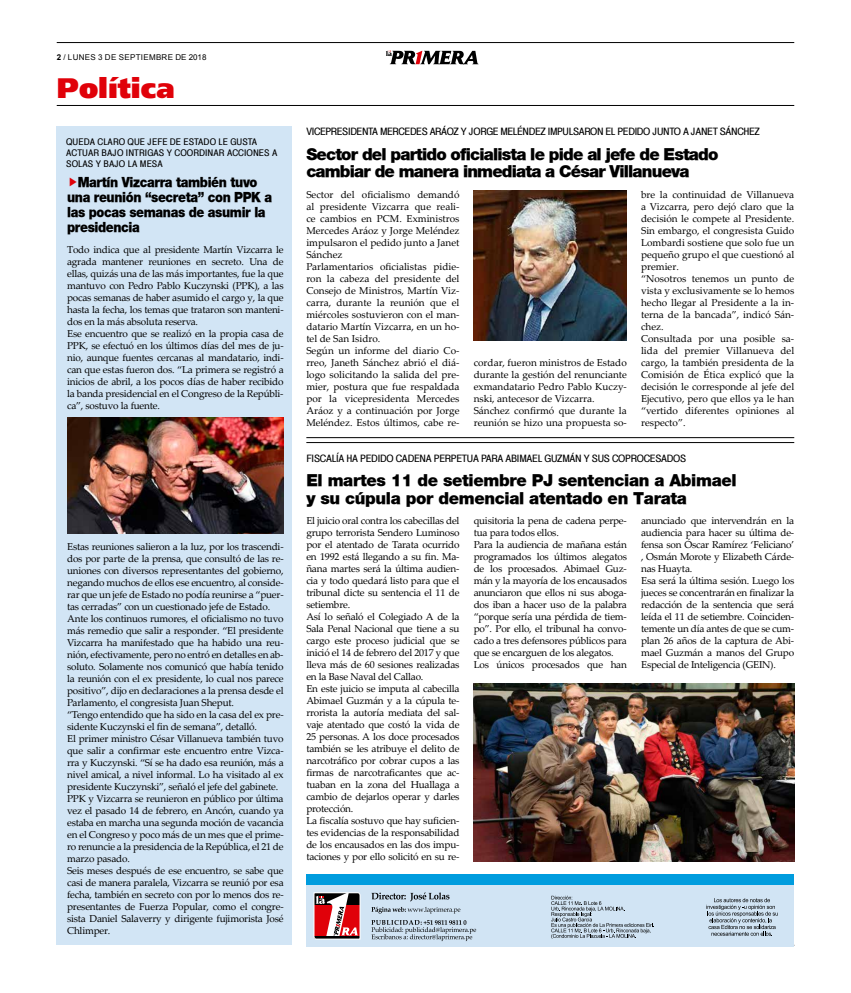
<style>
.page{position:relative;width:851px;height:993px;background:#fff}
.page>*{position:absolute;margin:0;border:0;box-sizing:border-box;transform-origin:0 0}
.t1{font:900 28px "Frutiger";color:#e00109}
.t2{font:900 16.5px/17px "Helvetica Neue";letter-spacing:-.035em;color:#000}
.t3{font:900 14px/15px "Helvetica Neue";letter-spacing:-.03em;color:#000;scale:.9 1}
.t4{font:10px/12px "Palatino Linotype";letter-spacing:-.02em;color:#000}
.t5{font:10px/12px "Palatino Linotype";color:#000}
.t6{font:10px "Helv Condensed";letter-spacing:-.03em;color:#000}
.t7{font:9px/10.8px "Helv Condensed";letter-spacing:.01em;color:#000}
.t8{font:8px "Arial";letter-spacing:.035em;color:#000}
.s1{font-weight:700}
</style>
<div class="page">
<div style="left:57px;top:126px;width:235px;height:818px;background:#d2e5f5"></div>
<svg style="left:386px;top:51px;width:92px;height:13px"></svg>
<hr style="left:57px;top:42px;width:737px;height:1px;background:#000">
<hr style="left:57px;top:105px;width:737px;height:1px;background:#000">
<hr style="left:306px;top:944px;width:488px;height:1px;background:#000">
<hr style="left:306px;top:437px;width:488px;height:1px;background:#000">
<hr style="left:306px;top:442px;width:488px;height:1px;background:#000">
<div style="left:306px;top:884px;width:487px;height:62px;background:#d1e4f4"></div>
<div style="left:306px;top:874px;width:487px;height:10px;background:#009cde"></div>
<svg style="left:371px;top:892px;width:89px;height:21px"></svg>
<svg style="left:371px;top:920px;width:105px;height:20px"></svg>
<svg style="left:551px;top:895px;width:103px;height:43px"></svg>
<svg style="left:706px;top:898px;width:71px;height:37px"></svg>
<svg style="left:313px;top:892px;width:47px;height:47px;background:#b4575b"></svg>
<img style="left:67px;top:417px;width:216px;height:116px">
<img style="left:473px;top:683px;width:321px;height:177px">
<img style="left:473px;top:191px;width:153px;height:150px">
<p class="t8" style="left:57px;top:52px;width:151px"><span class="s1">2</span> / LUNES 3 DE SEPTIEMBRE DE 2018</p>
<h1 class="t1" style="left:57px;top:71px;width:119px">Política</h1>
<p class="t7" style="left:66px;top:136px;width:213px">QUEDA CLARO QUE JEFE DE ESTADO LE GUSTA<br>ACTUAR BAJO INTRIGAS Y COORDINAR ACCIONES A<br>SOLAS Y BAJO LA MESA</p>
<h3 class="t3" style="left:67px;top:175px;width:229px;text-indent:11px">Martín Vizcarra también tuvo una reunión “secreta” con PPK a las pocas semanas de asumir la presidencia</h3>
<p class="t4" style="left:67px;top:242px;width:218px">Todo indica que al presidente Martín Vizcarra le agrada mantener reuniones en secreto. Una de ellas, quizás una de las más importantes, fue la que mantuvo con Pedro Pablo Kuczynski (PPK), a las pocas semanas de haber asumido el cargo y, la que hasta la fecha, los temas que trataron son manteni&shy;dos en la más absoluta reserva.<br>Ese encuentro que se realizó en la propia casa de PPK, se efectuó en los últimos días del mes de ju&shy;nio, aunque fuentes cercanas al mandatario, indi&shy;can que estas fueron dos. “La primera se registró a inicios de abril, a los pocos días de haber recibido la banda presidencial en el Congreso de la Repúbli&shy;ca”, sostuvo la fuente.</p>
<p class="t4" style="left:67px;top:540px;width:218px">Estas reuniones salieron a la luz, por los trascendi&shy;dos por parte de la prensa, que consultó de las re&shy;uniones con diversos representantes del gobierno, negando muchos de ellos ese encuentro, al conside&shy;rar que un jefe de Estado no podía reunirse a “puer&shy;tas cerradas” con un cuestionado jefe de Estado.<br>Ante los continuos rumores, el oficialismo no tuvo más remedio que salir a responder. “El presidente Vizcarra ha manifestado que ha habido una reu&shy;nión, efectivamente, pero no entró en detalles en ab&shy;soluto. Solamente nos comunicó que había tenido la reunión con el ex presidente, lo cual nos parece positivo”, dijo en declaraciones a la prensa desde el Parlamento, el congresista Juan Sheput.<br>“Tengo entendido que ha sido en la casa del ex pre&shy;sidente Kuczynski el fin de semana”, detalló.<br>El primer ministro César Villanueva también tuvo que salir a confirmar este encuentro entre Vizca&shy;rra y Kuczynski. “Sí se ha dado esa reunión, más a nivel amical, a nivel informal. Lo ha visitado al ex presidente Kuczynski”, señaló el jefe del gabinete.<br>PPK y Vizcarra se reunieron en público por última vez el pasado 14 de febrero, en Ancón, cuando ya estaba en marcha una segunda moción de vacancia en el Congreso y poco más de un mes que el prime&shy;ro renuncie a la presidencia de la República, el 21 de marzo pasado.<br>Seis meses después de ese encuentro, se sabe que casi de manera paralela, Vizcarra se reunió por esa fecha, también en secreto con por lo menos dos re&shy;presentantes de Fuerza Popular, como el congre&shy;sista Daniel Salaverry y dirigente fujimorista José Chlimper.</p>
<p class="t6" style="left:306px;top:125px;width:455px">VICEPRESIDENTA MERCEDES ARÁOZ Y JORGE MELÉNDEZ IMPULSARON EL PEDIDO JUNTO A JANET SÁNCHEZ</p>
<h2 class="t2" style="left:306px;top:146px;width:413px">Sector del partido oficialista le pide al jefe de Estado cambiar de manera inmediata a César Villanueva</h2>
<p class="t5" style="left:306px;top:188px;width:155px">Sector del oficialismo demandó al presidente Vizcarra que reali&shy;ce cambios en PCM. Exministros<br>Mercedes Aráoz y Jorge Meléndez impulsaron el pedido junto a Janet<br>Sánchez<br>Parlamentarios oficialistas pidie&shy;ron la cabeza del presidente del<br>Consejo de Ministros, Martín Viz&shy;carra, durante la reunión que el miércoles sostuvieron con el man&shy;datario Martín Vizcarra, en un ho&shy;tel de San Isidro.<br>Según un informe del diario Co&shy;rreo, Janeth Sánchez abrió el diá&shy;logo solicitando la salida del pre&shy;mier, postura que fue respaldada por la vicepresidenta Mercedes<br>Aráoz y a continuación por Jorge<br>Meléndez. Estos últimos, cabe re-</p>
<p class="t5" style="left:473px;top:356px;width:155px">cordar, fueron ministros de Estado durante la gestión del renunciante exmandatario Pedro Pablo Kuczy&shy;nski, antecesor de Vizcarra.<br>Sánchez confirmó que durante la reunión se hizo una propuesta so-</p>
<p class="t5" style="left:641px;top:188px;width:155px">bre la continuidad de Villanueva a Vizcarra, pero dejó claro que la decisión le compete al Presidente.<br>Sin embargo, el congresista Guido<br>Lombardi sostiene que solo fue un pequeño grupo el que cuestionó al premier.<br>“Nosotros tenemos un punto de vista y exclusivamente se lo hemos hecho llegar al Presidente a la in&shy;terna de la bancada”, indicó Sán&shy;chez.<br>Consultada por una posible sa&shy;lida del premier Villanueva del cargo, la también presidenta de la<br>Comisión de Ética explicó que la decisión le corresponde al jefe del<br>Ejecutivo, pero que ellos ya le han “vertido diferentes opiniones al respecto”.</p>
<p class="t6" style="left:306px;top:452px;width:381px">FISCALÍA HA PEDIDO CADENA PERPETUA PARA ABIMAEL GUZMÁN Y SUS COPROCESADOS</p>
<h2 class="t2" style="left:306px;top:470px;width:432px;line-height:18px">El martes 11 de setiembre PJ sentencian a Abimael y su cúpula por demencial atentado en Tarata</h2>
<p class="t4" style="left:306px;top:514px;width:155px">El juicio oral contra los cabecillas del grupo terrorista Sendero Luminoso por el atentado de Tarata ocurrido en 1992 está llegando a su fin. Ma&shy;ñana martes será la última audien&shy;cia y todo quedará listo para que el tribunal dicte su sentencia el 11 de setiembre.<br>Así lo señaló el Colegiado A de la<br>Sala Penal Nacional que tiene a su cargo este proceso judicial que se inició el 14 de febrero del 2017 y que lleva más de 60 sesiones realizadas en la Base Naval del Callao.<br>En este juicio se imputa al cabecilla<br>Abimael Guzmán y a la cúpula te&shy;rrorista la autoría mediata del sal&shy;vaje atentado que costó la vida de<br>25 personas. A los doce procesados también se les atribuye el delito de narcotráfico por cobrar cupos a las firmas de narcotraficantes que ac&shy;tuaban en la zona del Huallaga a cambio de dejarlos operar y darles protección.<br>La fiscalía sostuvo que hay suficien&shy;tes evidencias de la responsabilidad de los encausados en las dos impu&shy;taciones y por ello solicitó en su re-</p>
<p class="t4" style="left:473px;top:514px;width:155px">quisitoria la pena de cadena perpe&shy;tua para todos ellos.<br>Para la audiencia de mañana están programados los últimos alegatos de los procesados. Abimael Guz&shy;mán y la mayoría de los encausados anunciaron que ellos ni sus aboga&shy;dos iban a hacer uso de la palabra “porque sería una pérdida de tiem&shy;po”. Por ello, el tribunal ha convo&shy;cado a tres defensores públicos para que se encarguen de los alegatos.<br>Los únicos procesados que han</p>
<p class="t4" style="left:641px;top:514px;width:155px">anunciado que intervendrán en la audiencia para hacer su última de&shy;fensa son Óscar Ramírez ‘Feliciano’ , Osmán Morote y Elizabeth Cárde&shy;nas Huayta.<br>Esa será la última sesión. Luego los jueces se concentrarán en finalizar la redacción de la sentencia que será leída el 11 de setiembre. Coinciden&shy;temente un día antes de que se cum&shy;plan 26 años de la captura de Abi&shy;mael Guzmán a manos del Grupo<br>Especial de Inteligencia (GEIN).</p>
</div>
